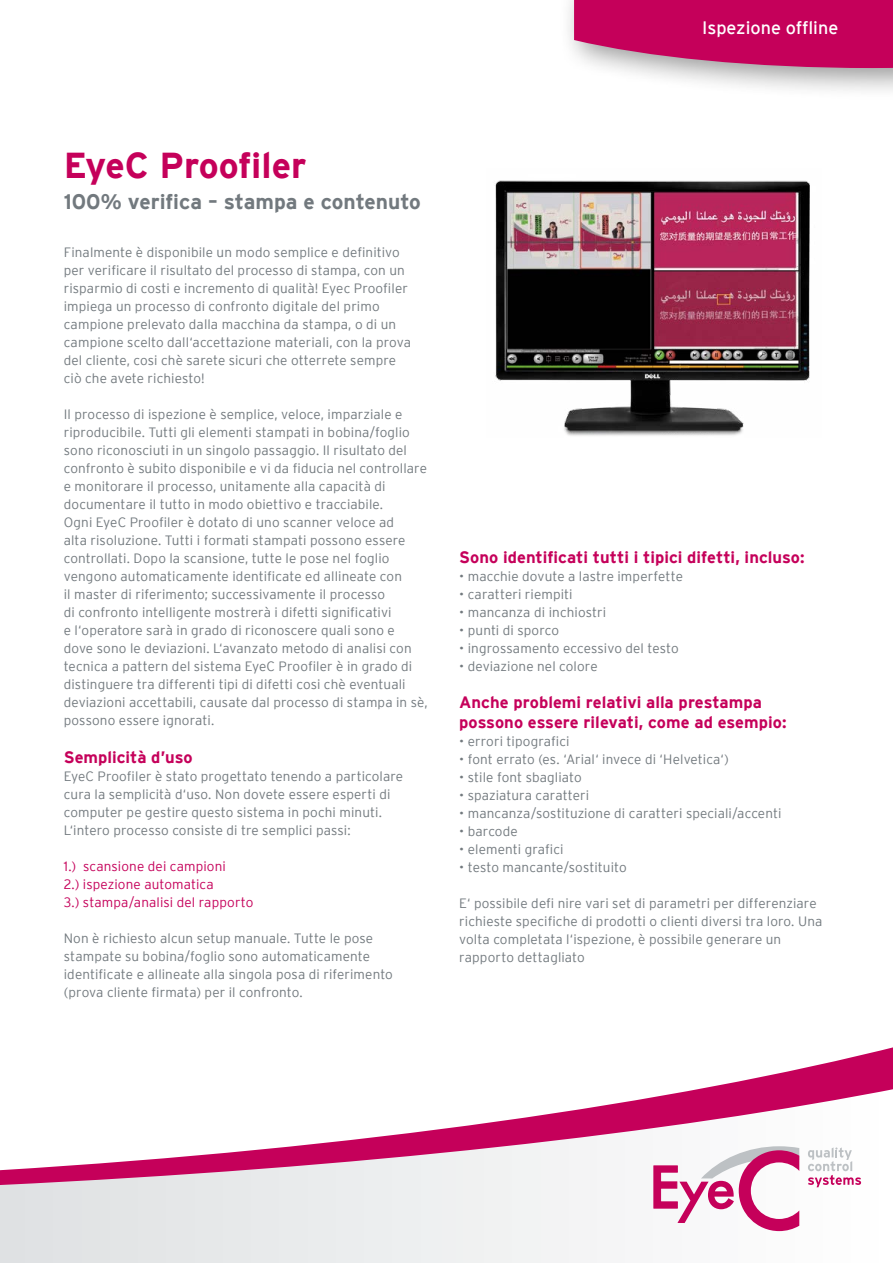
<style>
.page{position:relative;width:893px;height:1263px;background:#fff}
.page>*{position:absolute;margin:0;border:0;box-sizing:border-box;transform-origin:0 0}
.t1{font:700 36px "Interstate";color:#c5005a}
.t2{font:700 21px "Interstate";color:#72797e}
.t3{font:18px "Interstate";color:#fff}
.t4{font:700 16.5px/19.8px "Interstate";color:#c5005a}
.t5{font:300 13.5px/18px "Interstate";letter-spacing:.01em;color:#72797e}
.t6{font:300 13.5px/18px "Interstate";letter-spacing:.01em;color:#c5005a}
</style>
<div class="page">
<svg style="left:0;top:1197px;width:800px;height:66px"></svg>
<svg style="left:0;top:1047px;width:893px;height:150px"></svg>
<div style="left:559px;top:0;width:334px;height:100px;background:#000;opacity:.4"></div>
<svg style="left:574px;top:0;width:319px;height:68px;background:#c61868"></svg>
<img style="left:495px;top:180px;width:315px;height:256px">
<svg style="left:653px;top:1146px;width:146px;height:85px"></svg>
<svg style="left:808px;top:1147px;width:53px;height:40px"></svg>
<h3 class="t3" style="left:702px;top:17px;width:138px">Ispezione offline</h3>
<h1 class="t1" style="left:64px;top:145px;width:244px">EyeC Proofiler</h1>
<h2 class="t2" style="left:64px;top:190px;width:359px">100% verifica – stampa e contenuto</h2>
<p class="t5" style="left:64px;top:244px;width:349px">Finalmente è disponibile un modo semplice e definitivo per verificare il risultato del processo di stampa, con un risparmio di costi e incremento di qualità! Eyec Proofiler impiega un processo di confronto digitale del primo campione prelevato dalla macchina da stampa, o di un campione scelto dall‘accettazione materiali, con la prova del cliente, cosi chè sarete sicuri che otterrete sempre ciò che avete richiesto!</p>
<p class="t5" style="left:64px;top:406px;width:365px">Il processo di ispezione è semplice, veloce, imparziale e riproducibile. Tutti gli elementi stampati in bobina/foglio sono riconosciuti in un singolo passaggio. Il risultato del confronto è subito disponibile e vi da fiducia nel controllare e monitorare il processo, unitamente alla capacità di documentare il tutto in modo obiettivo e tracciabile.<br>Ogni EyeC Proofiler è dotato di uno scanner veloce ad<br>alta risoluzione. Tutti i formati stampati possono essere controllati. Dopo la scansione, tutte le pose nel foglio vengono automaticamente identificate ed allineate con<br>il master di riferimento; successivamente il processo<br>di confronto intelligente mostrerà i difetti significativi<br>e l‘operatore sarà in grado di riconoscere quali sono e<br>dove sono le deviazioni. L‘avanzato metodo di analisi con tecnica a pattern del sistema EyeC Proofiler è in grado di distinguere tra differenti tipi di difetti cosi chè eventuali deviazioni accettabili, causate dal processo di stampa in sè, possono essere ignorati.</p>
<p class="t4" style="left:64px;top:747px;width:130px">Semplicità d’uso</p>
<p class="t5" style="left:64px;top:767px;width:341px">EyeC Proofiler è stato progettato tenendo a particolare cura la semplicità d‘uso. Non dovete essere esperti di computer pe gestire questo sistema in pochi minuti.<br>L‘intero processo consiste di tre semplici passi:</p>
<p class="t6" style="left:64px;top:857px;width:191px">1.) scansione dei campioni<br>2.) ispezione automatica<br>3.) stampa/analisi del rapporto</p>
<p class="t5" style="left:64px;top:929px;width:331px">Non è richiesto alcun setup manuale. Tutte le pose stampate su bobina/foglio sono automaticamente identificate e allineate alla singola posa di riferimento (prova cliente firmata) per il confronto.</p>
<p class="t4" style="left:459px;top:547px;width:347px">Sono identificati tutti i tipici difetti, incluso:</p>
<p class="t5" style="left:459px;top:567px;width:225px">• macchie dovute a lastre imperfette</p>
<p class="t5" style="left:459px;top:585px;width:115px">• caratteri riempiti</p>
<p class="t5" style="left:459px;top:603px;width:148px">• mancanza di inchiostri</p>
<p class="t5" style="left:459px;top:621px;width:101px">• punti di sporco</p>
<p class="t5" style="left:459px;top:639px;width:221px">• ingrossamento eccessivo del testo</p>
<p class="t5" style="left:459px;top:657px;width:140px">• deviazione nel colore</p>
<p class="t4" style="left:459px;top:693px;width:329px">Anche problemi relativi alla prestampa possono essere rilevati, come ad esempio:</p>
<p class="t5" style="left:459px;top:732px;width:112px">• errori tipografici</p>
<p class="t5" style="left:459px;top:750px;width:271px">• font errato (es. ‘Arial‘ invece di ‘Helvetica‘)</p>
<p class="t5" style="left:459px;top:768px;width:124px">• stile font sbagliato</p>
<p class="t5" style="left:459px;top:786px;width:131px">• spaziatura caratteri</p>
<p class="t5" style="left:459px;top:804px;width:324px">• mancanza/sostituzione di caratteri speciali/accenti</p>
<p class="t5" style="left:459px;top:822px;width:60px">• barcode</p>
<p class="t5" style="left:459px;top:840px;width:106px">• elementi grafici</p>
<p class="t5" style="left:459px;top:858px;width:169px">• testo mancante/sostituito</p>
<p class="t5" style="left:459px;top:894px;width:365px">E‘ possibile defi nire vari set di parametri per differenziare richieste specifiche di prodotti o clienti diversi tra loro. Una volta completata l‘ispezione, è possibile generare un rapporto dettagliato</p>
</div>
